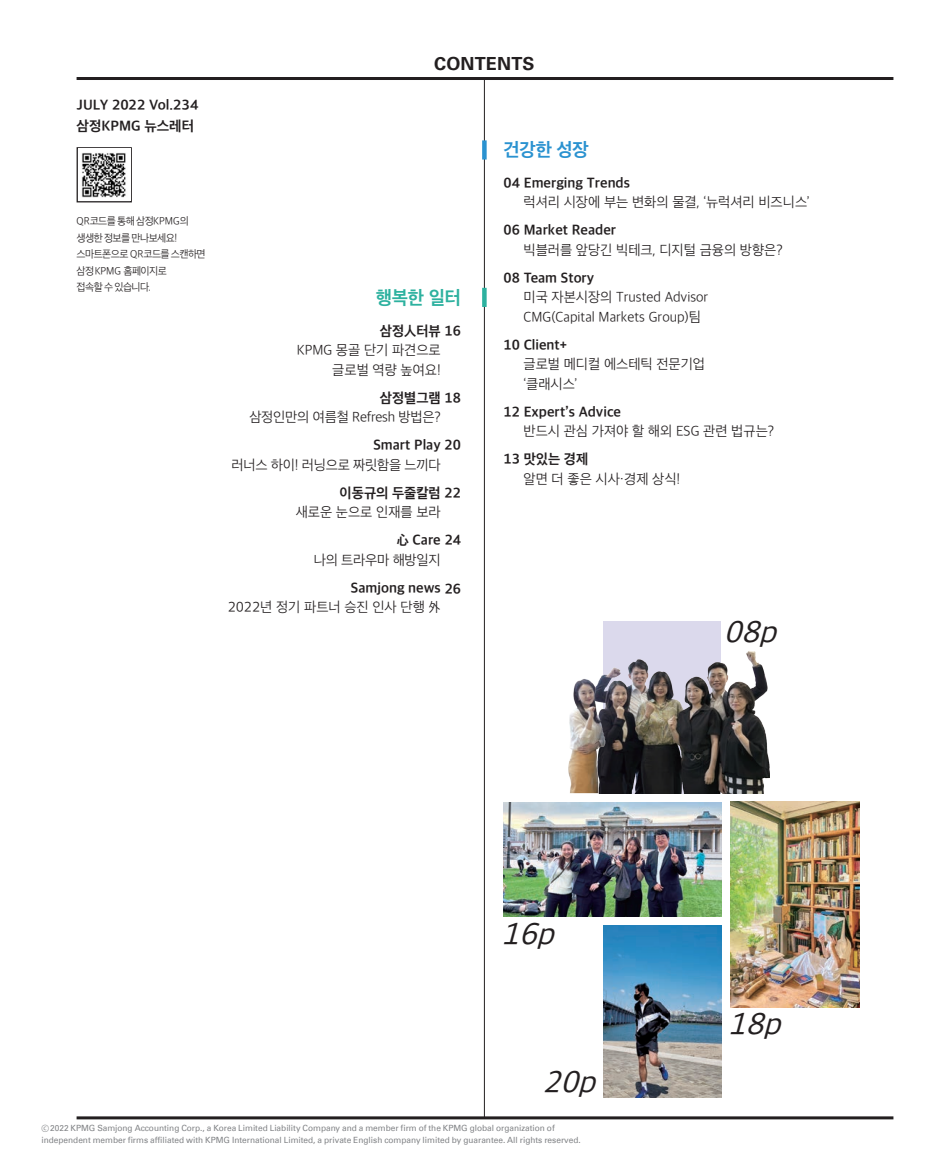
<style>
.page{position:relative;width:936px;height:1170px;background:#fff}
.page>*{position:absolute;margin:0;border:0;box-sizing:border-box;transform-origin:0 0}
.t1{font:italic 29.55px "SD Gothic Neoa Uni d Rg";color:#231f20}
.t2{font:700 18px "Univers LT Std";letter-spacing:.01em;color:#231f20}
.t3{font:18px "SD Gothic Neoa Uni g Bd";color:#2a92d0}
.t4{font:18px "SD Gothic Neoa Uni g Bd";color:#2db19f}
.t5{font:13.5px/19.5px "SD Gothic Neoa Uni c Lt";color:#231f20}
.t6{font:13.5px/21px "SD Gothic Neoa Uni g Bd";color:#231f20}
.t7{font:10.2px/16.5px "SD Gothic Neoa Uni c Lt";letter-spacing:-.055em;color:#231f20}
.t8{font:8.55px/12.5px "Universfor KPMG";color:#808285}
.s1{font-family:"SD Gothic Neoa Uni b Ul"}
</style>
<div class="page">
<div style="left:603px;top:621px;width:118px;height:172px;background:#dbd9ec"></div>
<img style="left:603px;top:925px;width:118px;height:172px">
<hr style="left:77px;top:1116px;width:816px;height:3px;background:#231f20">
<hr style="left:77px;top:77px;width:816px;height:3px;background:#231f20">
<hr style="left:484px;top:79px;width:1px;height:1038px;background:#231f20">
<svg style="left:482px;top:140px;width:4px;height:19px"></svg>
<svg style="left:482px;top:288px;width:4px;height:19px"></svg>
<div style="left:77px;top:147px;width:55px;height:55px;border:1px solid #231f20"></div>
<img style="left:78px;top:149px;width:48px;height:51px">
<img style="left:730px;top:802px;width:129px;height:205px">
<img style="left:504px;top:802px;width:217px;height:114px">
<img style="left:609px;top:651px;width:161px;height:142px">
<img style="left:568px;top:674px;width:41px;height:119px">
<p class="t6" style="left:77px;top:94px;width:123px">JULY 2022 Vol.234 삼정KPMG 뉴스레터</p>
<p class="t7" style="left:77px;top:213px;width:131px">QR코드를 통해 삼정KPMG의 생생한 정보를 만나보세요! 스마트폰으로 QR코드를 스캔하면 삼정KPMG 홈페이지로<br>접속할 수 있습니다.</p>
<h2 class="t2" style="left:434px;top:53px;width:102px">CONTENTS</h2>
<h2 class="t4" style="left:376px;top:288px;width:87px">행복한 일터</h2>
<p class="t6" style="left:380px;top:320px;width:83px">삼정人터뷰 16</p>
<p class="t5" style="left:297px;top:340px;width:145px;text-align:right">KPMG 몽골 단기 파견으로 글로벌 역량 높여요!</p>
<p class="t6" style="left:380px;top:387px;width:83px">삼정별그램 18</p>
<p class="t5" style="left:249px;top:407px;width:193px">삼정인만의 여름철 Refresh 방법은?</p>
<p class="t6" style="left:373px;top:434px;width:89px">Smart Play 20</p>
<p class="t5" style="left:231px;top:455px;width:211px">러너스 하이! 러닝으로 짜릿함을 느끼다</p>
<p class="t6" style="left:339px;top:482px;width:123px">이동규의 두줄칼럼 22</p>
<p class="t5" style="left:296px;top:502px;width:147px">새로운 눈으로 인재를 보라</p>
<p class="t6" style="left:397px;top:529px;width:66px">心 Care 24</p>
<p class="t5" style="left:314px;top:550px;width:128px">나의 트라우마 해방일지</p>
<p class="t6" style="left:351px;top:577px;width:111px">Samjong news 26</p>
<p class="t5" style="left:228px;top:597px;width:214px">2022년 정기 파트너 승진 인사 단행 外</p>
<h2 class="t3" style="left:503px;top:141px;width:87px">건강한 성장</h2>
<p class="t6" style="left:503px;top:172px;width:128px">04 Emerging Trends</p>
<p class="t5" style="left:523px;top:192px;width:288px">럭셔리 시장에 부는 변화의 물결, ‘뉴럭셔리 비즈니스’</p>
<p class="t6" style="left:503px;top:220px;width:114px">06 Market Reader</p>
<p class="t5" style="left:523px;top:240px;width:261px">빅블러를 앞당긴 빅테크, 디지털 금융의 방향은?</p>
<p class="t6" style="left:503px;top:267px;width:92px">08 Team Story</p>
<p class="t5" style="left:523px;top:287px;width:186px">미국 자본시장의 Trusted Advisor<br>CMG(Capital Markets Group)팀</p>
<p class="t6" style="left:503px;top:334px;width:65px">10 Client+</p>
<p class="t5" style="left:523px;top:354px;width:183px">글로벌 메디컬 에스테틱 전문기업 ‘클래시스’</p>
<p class="t6" style="left:503px;top:401px;width:119px">12 Expert’s Advice</p>
<p class="t5" style="left:523px;top:421px;width:252px">반드시 관심 가져야 할 해외 ESG 관련 법규는?</p>
<p class="t6" style="left:503px;top:449px;width:86px">13 맛있는 경제</p>
<p class="t5" style="left:523px;top:469px;width:158px">알면 더 좋은 시사·경제 상식!</p>
<h1 class="t1" style="left:723px;top:617px;width:62px">08p</h1>
<h1 class="t1" style="left:501px;top:919px;width:62px">16p</h1>
<h1 class="t1" style="left:543px;top:1067px;width:62px">20p</h1>
<h1 class="t1" style="left:728px;top:1009px;width:62px">18p</h1>
<p class="t8" style="left:41px;top:1121px;width:541px"><span class="s1">ⓒ</span> 2022 KPMG Samjong Accounting Corp., a Korea Limited Liability Company and a member firm of the KPMG global organization of independent member firms affiliated with KPMG International Limited, a private English company limited by guarantee. All rights reserved.</p>
</div>
